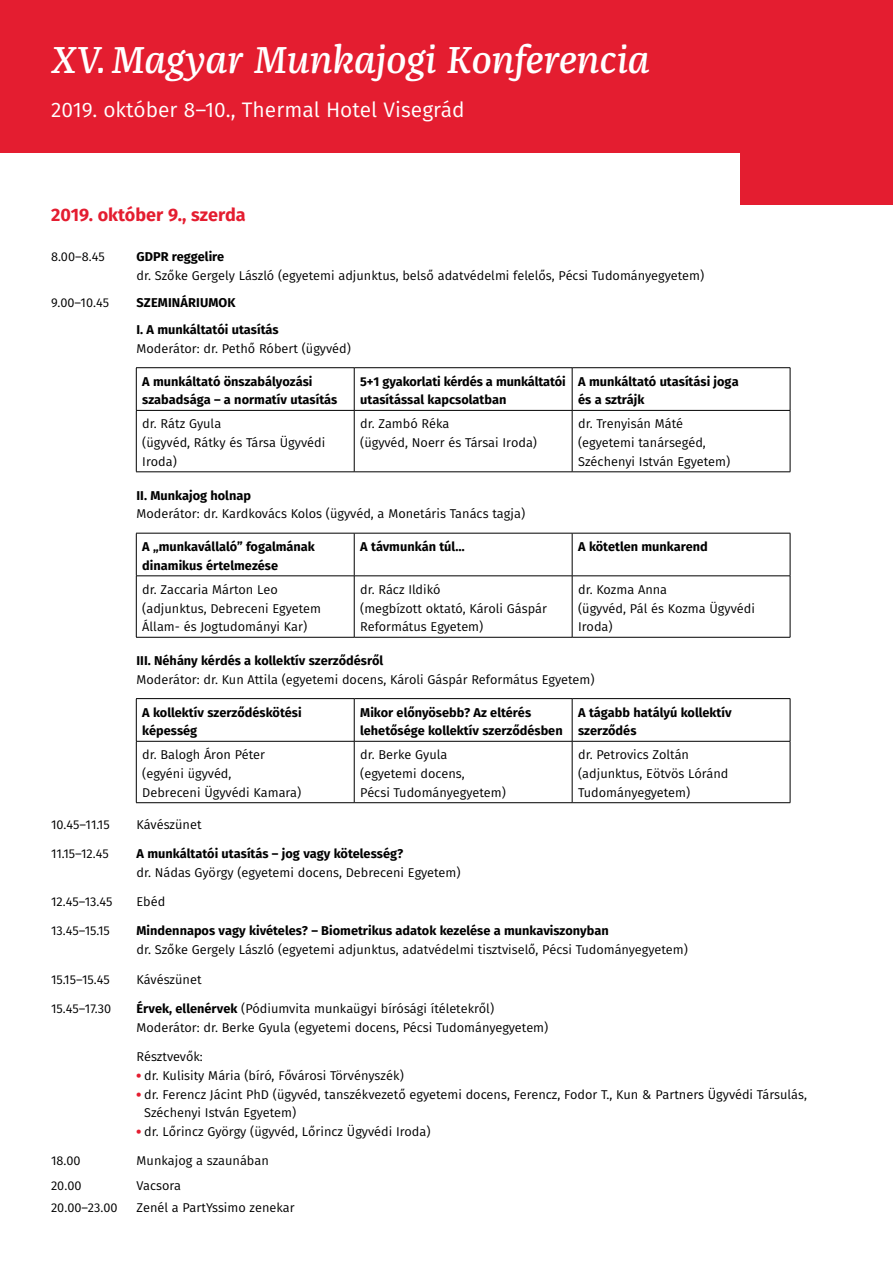
<style>
.page{position:relative;width:893px;height:1263px;background:#fff}
.page>*{position:absolute;margin:0;border:0;box-sizing:border-box;transform-origin:0 0}
.t1{font:italic 500 39px "Franziska Pro";color:#fff}
.t2{font:21px "Fira Sans";color:#fff}
.t3{font:700 18px "Fira Sans";color:#e41d30}
.t4{font:12.75px/18.8px "Fira Sans";color:#000}
.t5{font:700 12.75px/18.8px "Fira Sans";color:#000}
.s1{font-weight:700}
.s2{font-weight:900;color:#e41d30}
</style>
<div class="page">
<div style="left:0;top:0;width:893px;height:204px;background:#e41d30"></div>
<div style="left:0;top:153px;width:740px;height:128px;background:#fff"></div>
<hr style="left:136px;top:367px;width:218px;height:1px;background:#000">
<hr style="left:136px;top:368px;width:1px;height:42px;background:#000">
<hr style="left:354px;top:367px;width:218px;height:1px;background:#000">
<hr style="left:354px;top:368px;width:1px;height:42px;background:#000">
<hr style="left:572px;top:367px;width:218px;height:1px;background:#000">
<hr style="left:572px;top:368px;width:1px;height:42px;background:#000">
<hr style="left:790px;top:368px;width:1px;height:42px;background:#000">
<hr style="left:136px;top:410px;width:218px;height:1px;background:#000">
<hr style="left:136px;top:411px;width:1px;height:61px;background:#000">
<hr style="left:354px;top:410px;width:218px;height:1px;background:#000">
<hr style="left:354px;top:411px;width:1px;height:61px;background:#000">
<hr style="left:572px;top:410px;width:218px;height:1px;background:#000">
<hr style="left:572px;top:411px;width:1px;height:61px;background:#000">
<hr style="left:790px;top:411px;width:1px;height:61px;background:#000">
<hr style="left:136px;top:472px;width:218px;height:1px;background:#000">
<hr style="left:354px;top:472px;width:218px;height:1px;background:#000">
<hr style="left:572px;top:472px;width:218px;height:1px;background:#000">
<hr style="left:136px;top:533px;width:218px;height:1px;background:#000">
<hr style="left:136px;top:533px;width:1px;height:43px;background:#000">
<hr style="left:354px;top:533px;width:218px;height:1px;background:#000">
<hr style="left:354px;top:533px;width:1px;height:43px;background:#000">
<hr style="left:572px;top:533px;width:218px;height:1px;background:#000">
<hr style="left:572px;top:533px;width:1px;height:43px;background:#000">
<hr style="left:790px;top:533px;width:1px;height:43px;background:#000">
<hr style="left:136px;top:576px;width:218px;height:1px;background:#000">
<hr style="left:136px;top:576px;width:1px;height:61px;background:#000">
<hr style="left:354px;top:576px;width:218px;height:1px;background:#000">
<hr style="left:354px;top:576px;width:1px;height:61px;background:#000">
<hr style="left:572px;top:576px;width:218px;height:1px;background:#000">
<hr style="left:572px;top:576px;width:1px;height:61px;background:#000">
<hr style="left:790px;top:576px;width:1px;height:61px;background:#000">
<hr style="left:136px;top:637px;width:218px;height:1px;background:#000">
<hr style="left:354px;top:637px;width:218px;height:1px;background:#000">
<hr style="left:572px;top:637px;width:218px;height:1px;background:#000">
<hr style="left:136px;top:698px;width:218px;height:1px;background:#000">
<hr style="left:136px;top:699px;width:1px;height:42px;background:#000">
<hr style="left:354px;top:698px;width:218px;height:1px;background:#000">
<hr style="left:354px;top:699px;width:1px;height:42px;background:#000">
<hr style="left:572px;top:698px;width:218px;height:1px;background:#000">
<hr style="left:572px;top:699px;width:1px;height:42px;background:#000">
<hr style="left:790px;top:699px;width:1px;height:42px;background:#000">
<hr style="left:136px;top:741px;width:218px;height:1px;background:#000">
<hr style="left:136px;top:741px;width:1px;height:61px;background:#000">
<hr style="left:354px;top:741px;width:218px;height:1px;background:#000">
<hr style="left:354px;top:741px;width:1px;height:61px;background:#000">
<hr style="left:572px;top:741px;width:218px;height:1px;background:#000">
<hr style="left:572px;top:741px;width:1px;height:61px;background:#000">
<hr style="left:790px;top:741px;width:1px;height:61px;background:#000">
<hr style="left:136px;top:802px;width:218px;height:1px;background:#000">
<hr style="left:354px;top:802px;width:218px;height:1px;background:#000">
<hr style="left:572px;top:802px;width:218px;height:1px;background:#000">
<h1 class="t1" style="left:51px;top:35px;width:600px">XV. Magyar Munkajogi Konferencia</h1>
<h2 class="t2" style="left:51px;top:94px;width:415px">2019. október 8–10., Thermal Hotel Visegrád</h2>
<h3 class="t3" style="left:51px;top:199px;width:196px">2019. október 9., szerda</h3>
<p class="t4" style="left:51px;top:247px;width:55px">8.00–8.45</p>
<p class="t5" style="left:137px;top:246px;width:89px">GDPR reggelire</p>
<p class="t4" style="left:137px;top:266px;width:569px">dr. Szőke Gergely László (egyetemi adjunktus, belső adatvédelmi felelős, Pécsi Tudományegyetem)</p>
<p class="t4" style="left:51px;top:293px;width:60px">9.00–10.45</p>
<p class="t5" style="left:137px;top:288px;width:144px;line-height:27.3px">SZEMINÁRIUMOK<br>I. A munkáltatói utasítás</p>
<p class="t4" style="left:137px;top:339px;width:216px">Moderátor: dr. Pethő Róbert (ügyvéd)</p>
<p class="t5" style="left:142px;top:371px;width:197px">A munkáltató önszabályozási szabadsága – a normatív utasítás</p>
<p class="t5" style="left:360px;top:371px;width:207px">5+1 gyakorlati kérdés a munkáltatói utasítással kapcsolatban</p>
<p class="t5" style="left:578px;top:371px;width:162px">A munkáltató utasítási joga és a sztrájk</p>
<p class="t4" style="left:142px;top:414px;width:184px">dr. Rátz Gyula<br>(ügyvéd, Rátky és Társa Ügyvédi<br>Iroda)</p>
<p class="t4" style="left:360px;top:414px;width:178px">dr. Zambó Réka<br>(ügyvéd, Noerr és Társai Iroda)</p>
<p class="t4" style="left:578px;top:414px;width:154px">dr. Trenyisán Máté (egyetemi tanársegéd,<br>Széchenyi István Egyetem)</p>
<p class="t5" style="left:137px;top:485px;width:116px">II. Munkajog holnap</p>
<p class="t4" style="left:137px;top:504px;width:390px">Moderátor: dr. Kardkovács Kolos (ügyvéd, a Monetáris Tanács tagja)</p>
<p class="t5" style="left:142px;top:536px;width:174px">A „munkavállaló” fogalmának dinamikus értelmezése</p>
<p class="t5" style="left:360px;top:536px;width:106px">A távmunkán túl…</p>
<p class="t5" style="left:578px;top:536px;width:131px">A kötetlen munkarend</p>
<p class="t4" style="left:142px;top:580px;width:180px">dr. Zaccaria Márton Leo (adjunktus, Debreceni Egyetem<br>Állam- és Jogtudományi Kar)</p>
<p class="t4" style="left:360px;top:580px;width:188px">dr. Rácz Ildikó<br>(megbízott oktató, Károli Gáspár<br>Református Egyetem)</p>
<p class="t4" style="left:578px;top:580px;width:178px">dr. Kozma Anna<br>(ügyvéd, Pál és Kozma Ügyvédi<br>Iroda)</p>
<p class="t5" style="left:137px;top:650px;width:248px">III. Néhány kérdés a kollektív szerződésről</p>
<p class="t4" style="left:137px;top:670px;width:459px">Moderátor: dr. Kun Attila (egyetemi docens, Károli Gáspár Református Egyetem)</p>
<p class="t5" style="left:142px;top:702px;width:161px">A kollektív szerződéskötési képesség</p>
<p class="t5" style="left:360px;top:702px;width:204px">Mikor előnyösebb? Az eltérés lehetősége kollektív szerződésben</p>
<p class="t5" style="left:578px;top:702px;width:155px">A tágabb hatályú kollektív szerződés</p>
<p class="t4" style="left:142px;top:745px;width:160px">dr. Balogh Áron Péter (egyéni ügyvéd,<br>Debreceni Ügyvédi Kamara)</p>
<p class="t4" style="left:360px;top:745px;width:147px">dr. Berke Gyula (egyetemi docens,<br>Pécsi Tudományegyetem)</p>
<p class="t4" style="left:578px;top:745px;width:152px">dr. Petrovics Zoltán (adjunktus, Eötvös Lóránd<br>Tudományegyetem)</p>
<p class="t4" style="left:51px;top:814px;width:60px">10.45–11.15</p>
<p class="t4" style="left:137px;top:814px;width:67px">Kávészünet</p>
<p class="t4" style="left:51px;top:844px;width:59px">11.15–12.45</p>
<p class="t5" style="left:137px;top:843px;width:268px">A munkáltatói utasítás – jog vagy kötelesség?</p>
<p class="t4" style="left:137px;top:862px;width:326px">dr. Nádas György (egyetemi docens, Debreceni Egyetem)</p>
<p class="t4" style="left:51px;top:892px;width:63px">12.45–13.45</p>
<p class="t4" style="left:137px;top:892px;width:30px">Ebéd</p>
<p class="t4" style="left:51px;top:921px;width:60px">13.45–15.15</p>
<p class="t5" style="left:137px;top:921px;width:474px">Mindennapos vagy kivételes? – Biometrikus adatok kezelése a munkaviszonyban</p>
<p class="t4" style="left:137px;top:940px;width:553px">dr. Szőke Gergely László (egyetemi adjunktus, adatvédelmi tisztviselő, Pécsi Tudományegyetem)</p>
<p class="t4" style="left:51px;top:969px;width:60px">15.15–15.45</p>
<p class="t4" style="left:137px;top:969px;width:67px">Kávészünet</p>
<p class="t4" style="left:51px;top:999px;width:62px">15.45–17.30</p>
<p class="t4" style="left:137px;top:999px;width:413px"><span class="s1">Érvek, ellenérvek</span> (Pódiumvita munkaügyi bírósági ítéletekről)<br>Moderátor: dr. Berke Gyula (egyetemi docens, Pécsi Tudományegyetem)</p>
<p class="t4" style="left:137px;top:1047px;width:68px">Résztvevők:</p>
<p class="t4" style="left:137px;top:1066px;width:269px"><span class="s2">•</span> dr. Kulisity Mária (bíró, Fővárosi Törvényszék)</p>
<p class="t4" style="left:144px;top:1084px;width:664px;text-indent:-8px"><span class="s2">•</span> dr. Ferencz Jácint PhD (ügyvéd, tanszékvezető egyetemi docens, Ferencz, Fodor T., Kun &amp; Partners Ügyvédi Társulás,<br>Széchenyi István Egyetem)</p>
<p class="t4" style="left:137px;top:1122px;width:296px"><span class="s2">•</span> dr. Lőrincz György (ügyvéd, Lőrincz Ügyvédi Iroda)</p>
<p class="t4" style="left:51px;top:1151px;width:31px">18.00</p>
<p class="t4" style="left:137px;top:1151px;width:134px">Munkajog a szaunában</p>
<p class="t4" style="left:51px;top:1175px;width:32px">20.00</p>
<p class="t4" style="left:137px;top:1175px;width:46px">Vacsora</p>
<p class="t4" style="left:51px;top:1198px;width:68px">20.00–23.00</p>
<p class="t4" style="left:137px;top:1198px;width:160px">Zenél a PartYssimo zenekar</p>
</div>
